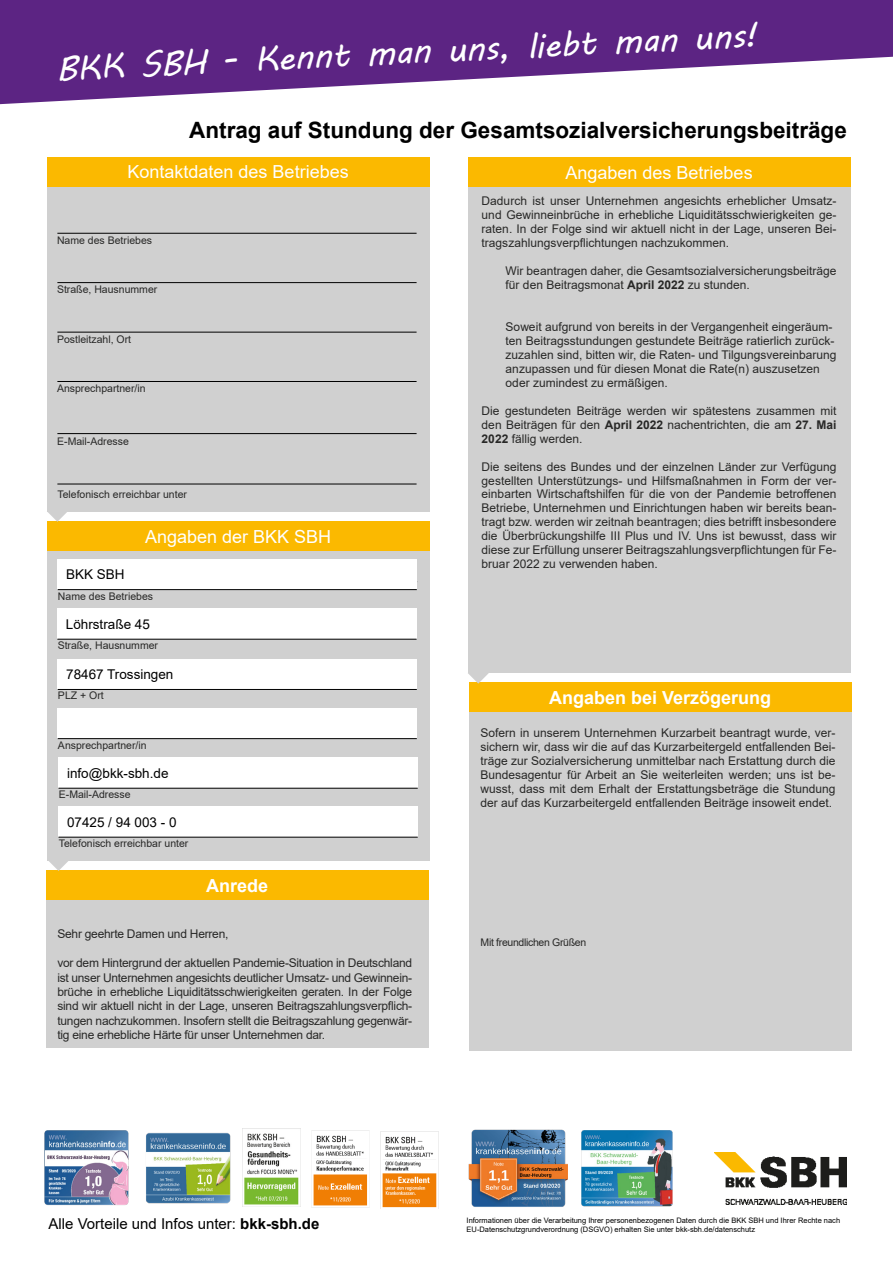
<style>
.page{position:relative;width:893px;height:1263px;background:#fff}
.page>*{position:absolute;margin:0;border:0;box-sizing:border-box;transform-origin:0 0}
.t1{font:34.5px "MV Boli";color:#fff}
.t2{font:700 22.5px "Arial";color:#000}
.t3{font:18px "Arial";color:#fff}
.t4{font:700 18px "Arial";color:#fff}
.t5{font:15px "Arial";color:#000}
.t6{font:13.5px "Arial";color:#000}
.t7{font:12px/14px "Arial";color:#282827;text-align:justify}
.t8{font:12px "Arial";letter-spacing:-.02em;color:#282827}
.t9{font:10.5px "Arial";color:#282827}
.t10{font:10.5px "Arial";letter-spacing:-.03em;color:#282827}
.t11{font:7.5px/9px "Arial";color:#000}
.s1{font-weight:700}
</style>
<div class="page">
<svg style="left:0;top:0;width:893px;height:104px;fill:#5c2483"></svg>
<div style="left:468px;top:186px;width:382px;height:487px;background:#d0d0d0"></div>
<div style="left:468px;top:157px;width:382px;height:29px;background:#fbb900"></div>
<div style="left:47px;top:871px;width:382px;height:177px;background:#d0d0d0"></div>
<div style="left:469px;top:683px;width:383px;height:367px;background:#d0d0d0"></div>
<div style="left:46px;top:871px;width:383px;height:29px;background:#fbb900"></div>
<div style="left:469px;top:683px;width:383px;height:29px;background:#fbb900"></div>
<div style="left:47px;top:157px;width:382px;height:354px;background:#d0d0d0"></div>
<div style="left:47px;top:157px;width:382px;height:29px;background:#fbb900"></div>
<img style="left:715px;top:1152px;width:132px;height:52px">
<div style="left:47px;top:522px;width:382px;height:338px;background:#d0d0d0"></div>
<div style="left:47px;top:522px;width:382px;height:29px;background:#fbb900"></div>
<div style="left:58px;top:559px;width:359px;height:31px;background:#fff"></div>
<hr style="left:58px;top:589px;width:359px;height:1px;background:#000">
<hr style="left:57px;top:484px;width:360px;height:1px;background:#000">
<hr style="left:57px;top:381px;width:360px;height:1px;background:#000">
<hr style="left:57px;top:282px;width:360px;height:1px;background:#000">
<hr style="left:57px;top:433px;width:360px;height:1px;background:#000">
<hr style="left:57px;top:332px;width:360px;height:1px;background:#000">
<hr style="left:57px;top:233px;width:360px;height:1px;background:#000">
<div style="left:58px;top:659px;width:359px;height:30px;background:#fff"></div>
<hr style="left:58px;top:689px;width:359px;height:1px;background:#000">
<div style="left:57px;top:608px;width:360px;height:31px;background:#fff"></div>
<hr style="left:57px;top:639px;width:360px;height:1px;background:#000">
<div style="left:58px;top:708px;width:359px;height:31px;background:#fff"></div>
<hr style="left:58px;top:738px;width:359px;height:1px;background:#000">
<div style="left:59px;top:757px;width:359px;height:31px;background:#fff"></div>
<hr style="left:59px;top:788px;width:359px;height:1px;background:#000">
<div style="left:59px;top:806px;width:359px;height:31px;background:#fff"></div>
<hr style="left:59px;top:837px;width:359px;height:1px;background:#000">
<svg style="left:468px;top:673px;width:21px;height:11px"></svg>
<svg style="left:48px;top:860px;width:21px;height:11px"></svg>
<svg style="left:47px;top:511px;width:21px;height:11px"></svg>
<img style="left:468px;top:1129px;width:99px;height:78px">
<img style="left:44px;top:1130px;width:85px;height:76px">
<img style="left:581px;top:1130px;width:92px;height:76px">
<img style="left:146px;top:1132px;width:85px;height:72px">
<img style="left:244px;top:1133px;width:55px;height:72px">
<img style="left:312px;top:1130px;width:57px;height:76px">
<img style="left:381px;top:1131px;width:57px;height:77px">
<h1 class="t1" style="left:55px;top:47px;width:703px;rotate:-3deg">BKK SBH - Kennt man uns, liebt man uns!</h1>
<h2 class="t2" style="left:189px;top:114px;width:659px">Antrag auf Stundung der Gesamtsozialversicherungsbeiträge</h2>
<h3 class="t3" style="left:128px;top:160px;width:223px">Kontaktdaten des Betriebes</h3>
<p class="t9" style="left:57px;top:233px;width:97px">Name des Betriebes</p>
<p class="t9" style="left:57px;top:282px;width:102px">Straße, Hausnummer</p>
<p class="t9" style="left:57px;top:332px;width:76px">Postleitzahl, Ort</p>
<p class="t9" style="left:57px;top:381px;width:90px">Ansprechpartner/in</p>
<p class="t9" style="left:57px;top:434px;width:73px">E-Mail-Adresse</p>
<p class="t9" style="left:57px;top:487px;width:131px">Telefonisch erreichbar unter</p>
<h3 class="t3" style="left:145px;top:524px;width:188px">Angaben der BKK SBH</h3>
<p class="t6" style="left:66px;top:565px;width:60px">BKK SBH</p>
<p class="t9" style="left:58px;top:589px;width:97px">Name des Betriebes</p>
<p class="t6" style="left:66px;top:615px;width:86px">Löhrstraße 45</p>
<p class="t9" style="left:58px;top:638px;width:102px">Straße, Hausnummer</p>
<p class="t6" style="left:66px;top:665px;width:109px">78467 Trossingen</p>
<p class="t9" style="left:58px;top:688px;width:47px">PLZ + Ort</p>
<p class="t9" style="left:58px;top:738px;width:90px">Ansprechpartner/in</p>
<p class="t6" style="left:67px;top:764px;width:103px">info@bkk-sbh.de</p>
<p class="t9" style="left:59px;top:787px;width:73px">E-Mail-Adresse</p>
<p class="t6" style="left:67px;top:813px;width:111px">07425 / 94 003 - 0</p>
<p class="t9" style="left:59px;top:836px;width:131px">Telefonisch erreichbar unter</p>
<h3 class="t4" style="left:206px;top:873px;width:64px">Anrede</h3>
<p class="t8" style="left:57px;top:926px;width:173px">Sehr geehrte Damen und Herren,</p>
<p class="t7" style="left:57px;top:955px;width:356px;line-height:14.4px">vor dem Hintergrund der aktuellen Pandemie-Situation in Deutschland ist unser Unternehmen angesichts deutlicher Umsatz- und Gewinnein&shy;brüche in erhebliche Liquiditätsschwierigkeiten geraten. In der Folge sind wir aktuell nicht in der Lage, unseren Beitragszahlungsverpflich&shy;tungen nachzukommen. Insofern stellt die Beitragszahlung gegenwär&shy;tig eine erhebliche Härte für unser Unternehmen dar.</p>
<h3 class="t3" style="left:565px;top:160px;width:189px">Angaben des Betriebes</h3>
<p class="t7" style="left:482px;top:194px;width:356px">Dadurch ist unser Unternehmen angesichts erheblicher Umsatz&shy;und Gewinneinbrüche in erhebliche Liquiditätsschwierigkeiten ge&shy;raten. In der Folge sind wir aktuell nicht in der Lage, unseren Bei&shy;tragszahlungsverpflichtungen nachzukommen.</p>
<p class="t7" style="left:506px;top:264px;width:332px">Wir beantragen daher, die Gesamtsozialversicherungsbeiträge für den Beitragsmonat <span class="s1">April 2022</span> zu stunden.</p>
<p class="t7" style="left:506px;top:320px;width:332px;text-align:left">Soweit aufgrund von bereits in der Vergangenheit eingeräum&shy;ten Beitragsstundungen gestundete Beiträge ratierlich zurück&shy;zuzahlen sind, bitten wir, die Raten- und Tilgungsvereinbarung anzupassen und für diesen Monat die Rate(n) auszusetzen oder zumindest zu ermäßigen.</p>
<p class="t7" style="left:482px;top:403px;width:356px">Die gestundeten Beiträge werden wir spätestens zusammen mit den Beiträgen für den <span class="s1">April 2022</span> nachentrichten, die am <span class="s1">27. Mai 2022</span> fällig werden.</p>
<p class="t7" style="left:482px;top:459px;width:356px">Die seitens des Bundes und der einzelnen Länder zur Verfügung gestellten Unterstützungs- und Hilfsmaßnahmen in Form der ver&shy;einbarten Wirtschaftshilfen für die von der Pandemie betroffenen Betriebe, Unternehmen und Einrichtungen haben wir bereits bean&shy;tragt bzw. werden wir zeitnah beantragen; dies betrifft insbesondere die Überbrückungshilfe III Plus und IV. Uns ist bewusst, dass wir diese zur Erfüllung unserer Beitragszahlungsverpflichtungen für Fe&shy;bruar 2022 zu verwenden haben.</p>
<h3 class="t4" style="left:549px;top:685px;width:224px">Angaben bei Verzögerung</h3>
<p class="t7" style="left:481px;top:726px;width:356px">Sofern in unserem Unternehmen Kurzarbeit beantragt wurde, ver&shy;sichern wir, dass wir die auf das Kurzarbeitergeld entfallenden Bei&shy;träge zur Sozialversicherung unmittelbar nach Erstattung durch die Bundesagentur für Arbeit an Sie weiterleiten werden; uns ist be&shy;wusst, dass mit dem Erhalt der Erstattungsbeträge die Stundung der auf das Kurzarbeitergeld entfallenden Beiträge insoweit endet.</p>
<p class="t10" style="left:481px;top:935px;width:107px">Mit freundlichen Grüßen</p>
<p class="t5" style="left:48px;top:1213px;width:272px">Alle Vorteile und Infos unter: <span class="s1">bkk-sbh.de</span></p>
<p class="t11" style="left:467px;top:1215px;width:375px">Informationen über die Verarbeitung Ihrer personenbezogenen Daten durch die BKK SBH und Ihrer Rechte nach<br>EU-Datenschutzgrundverordnung (DSGVO) erhalten Sie unter bkk-sbh.de/datenschutz</p>
</div>
